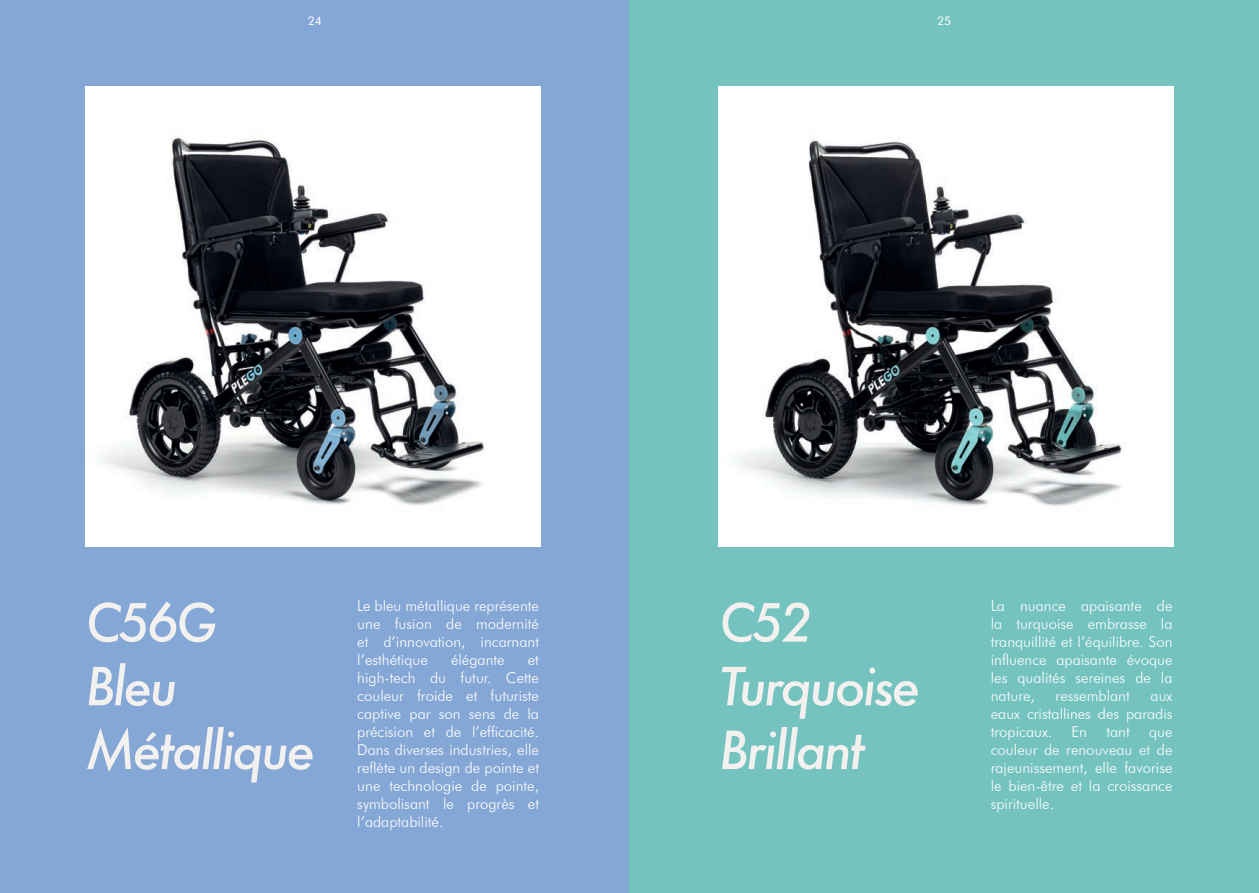
<style>
.page{position:relative;width:1259px;height:893px;background:#fff}
.page>*{position:absolute;margin:0;border:0;box-sizing:border-box;transform-origin:0 0}
.t1{font:italic 500 51px/63.8px "Futura";letter-spacing:-.05em;color:#f2f1f0}
.t2{font:300 15px/18px "Futura BT";color:#fff;text-align:justify}
.t3{font:12px "Futura BT";color:#fff}
</style>
<div class="page">
<div style="left:0;top:0;width:629px;height:893px;background:#85a7d5"></div>
<div style="left:629px;top:0;width:630px;height:893px;background:#74c3bf"></div>
<img style="left:86px;top:87px;width:454px;height:459px">
<img style="left:718px;top:87px;width:455px;height:459px">
<p class="t3" style="left:308px;top:13px;width:16px">24</p>
<p class="t3" style="left:937px;top:13px;width:16px">25</p>
<p class="t1" style="left:86px;top:590px;width:133px">C56G</p>
<p class="t1" style="left:86px;top:654px;width:93px">Bleu</p>
<p class="t1" style="left:86px;top:718px;width:231px">Métallique</p>
<p class="t2" style="left:357px;top:596px;width:183px">Le bleu métallique représente une fusion de modernité et d’innovation, incarnant l’esthétique</p>
<p class="t2" style="left:451px;top:650px;width:55px">élégante</p>
<p class="t2" style="left:357px;top:650px;width:183px;text-indent:171px">et high-tech du futur. Cette couleur froide et futuriste captive par son sens de la précision et de l’efficacité.<br>Dans diverses industries, elle reflète un design de pointe et une technologie de pointe, symbolisant le progrès et l’adaptabilité.</p>
<p class="t1" style="left:719px;top:590px;width:95px">C52</p>
<p class="t1" style="left:719px;top:654px;width:203px">Turquoise<br>Brillant</p>
<p class="t2" style="left:990px;top:596px;width:183px">La nuance apaisante de la turquoise embrasse la tranquillité et l’équilibre. Son influence apaisante évoque les qualités sereines de la nature,</p>
<p class="t2" style="left:1055px;top:686px;width:76px">ressemblant</p>
<p class="t2" style="left:990px;top:686px;width:183px;text-indent:160px">aux eaux cristallines des paradis tropicaux.</p>
<p class="t2" style="left:1071px;top:722px;width:17px">En</p>
<p class="t2" style="left:1106px;top:722px;width:25px">tant</p>
<p class="t2" style="left:990px;top:722px;width:183px;text-indent:158px">que couleur de renouveau et de rajeunissement, elle favorise le bien-être et la croissance spirituelle.</p>
</div>
